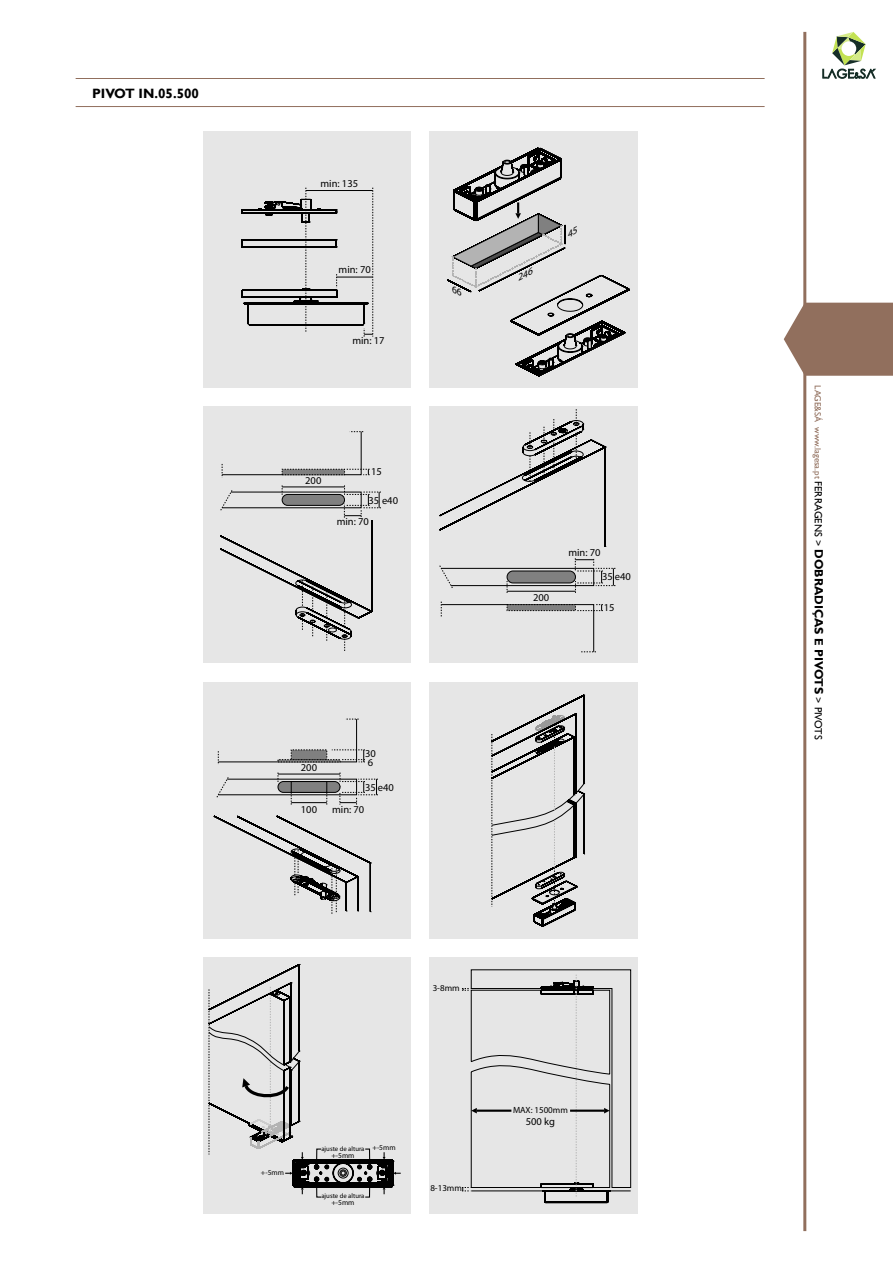
<style>
.page{position:relative;width:893px;height:1263px;background:#fff}
.page>*{position:absolute;margin:0;border:0;box-sizing:border-box;transform-origin:0 0}
.t1{font:700 13.5px "Gill Sans";color:#000}
.t2{font:10.5px/21.5px "Myriad Pro";color:#000}
.t3{font:9px "Gill Sans";color:#916f5d}
.t4{font:9px "Myriad Pro";color:#000}
.t5{font:7.5px "Myriad Pro";color:#000}
.t6{font:6.75px "Myriad Pro";color:#000}
.s1{font-size:10.5px;color:#000}
.s2{font-weight:700;font-size:12px;color:#000}
</style>
<div class="page">
<hr style="left:803px;top:32px;width:3px;height:1199px;background:#916f5d">
<svg style="left:822px;top:32px;width:53px;height:47px"></svg>
<svg style="left:784px;top:303px;width:109px;height:73px;background:#9b7c6c"></svg>
<div style="left:429px;top:682px;width:208px;height:256px;background:#e6e6e6"></div>
<hr style="left:76px;top:106px;width:689px;height:1px;background:#916f5d">
<hr style="left:76px;top:78px;width:689px;height:1px;background:#916f5d">
<div style="left:429px;top:407px;width:208px;height:256px;background:#e6e6e6"></div>
<div style="left:203px;top:407px;width:207px;height:256px;background:#e6e6e6"></div>
<div style="left:429px;top:132px;width:208px;height:256px;background:#e6e6e6"></div>
<div style="left:203px;top:132px;width:207px;height:256px;background:#e6e6e6"></div>
<svg style="left:242px;top:188px;width:131px;height:149px"></svg>
<svg style="left:222px;top:431px;width:148px;height:45px"></svg>
<svg style="left:439px;top:558px;width:176px;height:35px"></svg>
<svg style="left:441px;top:601px;width:162px;height:51px"></svg>
<div style="left:507px;top:571px;width:68px;height:12px;background:#808080;border-radius:6px"></div>
<div style="left:507px;top:571px;width:69px;height:12px;border:1px solid #000;border-radius:6px"></div>
<svg style="left:220px;top:485px;width:161px;height:166px"></svg>
<svg style="left:439px;top:409px;width:167px;height:138px"></svg>
<div style="left:429px;top:957px;width:208px;height:256px;background:#e6e6e6"></div>
<div style="left:203px;top:957px;width:207px;height:256px;background:#e6e6e6"></div>
<div style="left:203px;top:682px;width:207px;height:256px;background:#e6e6e6"></div>
<svg style="left:217px;top:772px;width:161px;height:32px"></svg>
<svg style="left:491px;top:695px;width:93px;height:231px"></svg>
<svg style="left:462px;top:969px;width:169px;height:234px"></svg>
<svg style="left:209px;top:964px;width:192px;height:234px"></svg>
<svg style="left:218px;top:719px;width:147px;height:45px"></svg>
<svg style="left:214px;top:816px;width:157px;height:98px"></svg>
<svg style="left:447px;top:148px;width:182px;height:228px"></svg>
<p class="t1" style="left:92px;top:86px;width:109px">PIVOT IN.05.500</p>
<p class="t2" style="left:320px;top:172px;width:39px">min: 135</p>
<p class="t2" style="left:339px;top:259px;width:34px">min: 70</p>
<p class="t2" style="left:352px;top:330px;width:34px">min: 17</p>
<p class="t2" style="left:305px;top:470px;width:18px">200</p>
<p class="t2" style="left:371px;top:460px;width:12px">15</p>
<p class="t2" style="left:337px;top:489px;width:63px;text-indent:32px">35 e40 min: 70</p>
<p class="t2" style="left:301px;top:757px;width:18px">200</p>
<p class="t2" style="left:365px;top:743px;width:12px">30</p>
<p class="t2" style="left:368px;top:752px;width:7px">6</p>
<p class="t2" style="left:365px;top:776px;width:30px">35 e40</p>
<p class="t2" style="left:301px;top:799px;width:18px">100</p>
<p class="t2" style="left:332px;top:799px;width:34px">min: 70</p>
<p class="t2" style="left:533px;top:586px;width:18px">200</p>
<p class="t2" style="left:568px;top:541px;width:34px">min: 70</p>
<p class="t2" style="left:602px;top:566px;width:30px">35 e40</p>
<p class="t2" style="left:604px;top:596px;width:12px">15</p>
<p class="t4" style="left:433px;top:982px;width:29px">3-8mm</p>
<p class="t5" style="left:261px;top:1167px;width:25px">+-5mm</p>
<p class="t6" style="left:321px;top:1144px;width:45px">ajuste de altura</p>
<p class="t5" style="left:331px;top:1151px;width:25px">+-5mm</p>
<p class="t6" style="left:321px;top:1192px;width:45px">ajuste de altura</p>
<p class="t5" style="left:331px;top:1198px;width:25px">+-5mm</p>
<p class="t5" style="left:373px;top:1143px;width:25px">+-5mm</p>
<p class="t4" style="left:430px;top:1182px;width:33px">8-13mm</p>
<p class="t4" style="left:513px;top:1104px;width:56px">MAX: 1500mm</p>
<p class="t2" style="left:526px;top:1110px;width:31px">500 kg</p>
<p class="t3" style="left:823px;top:385px;width:356px;rotate:90deg">LAGE&amp;SÁ www.lagesa.pt <span class="s1">FERRAGENS &gt;</span> <span class="s2">DOBRADIÇAS E PIVOTS</span> <span class="s1">&gt; PIVOTS</span></p>
</div>
